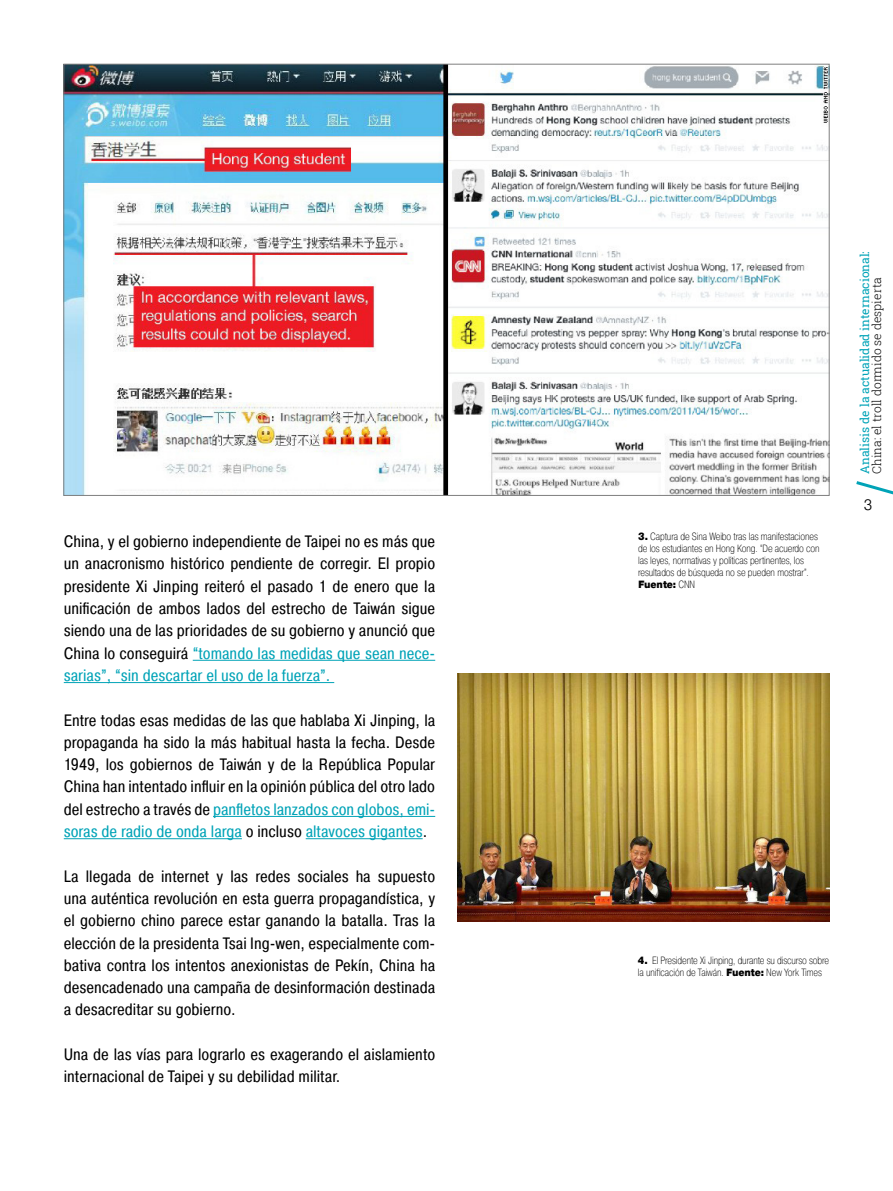
<style>
.page{position:relative;width:893px;height:1191px;background:#fff}
.page>*{position:absolute;margin:0;border:0;box-sizing:border-box;transform-origin:0 0}
.t1{font:16.5px/22.4px "Pragmatica Cond";color:#000;text-align:justify}
.t2{font:300 15px "Pragmatica";color:#000}
.t3{font:12px "Roboto Slab";color:#00a3b7}
.t4{font:300 12px "Roboto Slab";color:#000}
.t5{font:200 10.5px/12px "Pragmatica Cond";letter-spacing:-.01em;color:#000}
.s1{color:#00a3b7}
.s2{font-weight:900}
</style>
<div class="page">
<svg style="left:856px;top:481px;width:37px;height:14px"></svg>
<hr style="left:193px;top:660px;width:242px;height:1px;background:#00a3b7">
<hr style="left:64px;top:682px;width:270px;height:1px;background:#00a3b7">
<hr style="left:213px;top:816px;width:222px;height:1px;background:#00a3b7">
<hr style="left:64px;top:838px;width:178px;height:1px;background:#00a3b7">
<hr style="left:306px;top:838px;width:117px;height:1px;background:#00a3b7">
<img style="left:65px;top:66px;width:763px;height:428px">
<img style="left:458px;top:673px;width:371px;height:248px">
<p class="t1" style="left:64px;top:530px;width:373px">China, y el gobierno independiente de Taipei no es más que un anacronismo histórico pendiente de corregir. El propio presidente Xi Jinping reiteró el pasado 1 de enero que la unificación de ambos lados del estrecho de Taiwán sigue siendo una de las prioridades de su gobierno y anunció que China lo conseguirá <span class="s1">“tomando las medidas que sean nece&shy;sarias”, “sin descartar el uso de la fuerza”.</span></p>
<p class="t1" style="left:64px;top:708px;width:373px">Entre todas esas medidas de las que hablaba Xi Jinping, la propaganda ha sido la más habitual hasta la fecha. Desde 1949, los gobiernos de Taiwán y de la República Popular China han intentado influir en la opinión pública del otro lado del estrecho a través de <span class="s1">panfletos lanzados con globos, emi&shy;soras de radio de onda larga</span> o incluso <span class="s1">altavoces gigantes</span>.</p>
<p class="t1" style="left:64px;top:864px;width:373px">La llegada de internet y las redes sociales ha supuesto una auténtica revolución en esta guerra propagandística, y el gobierno chino parece estar ganando la batalla. Tras la elección de la presidenta Tsai Ing-wen, especialmente com&shy;bativa contra los intentos anexionistas de Pekín, China ha desencadenado una campaña de desinformación destinada a desacreditar su gobierno.</p>
<p class="t1" style="left:64px;top:1043px;width:373px">Una de las vías para lograrlo es exagerando el aislamiento internacional de Taipei y su debilidad militar.</p>
<p class="t5" style="left:638px;top:531px;width:183px"><span class="s2">3.</span> Captura de Sina Weibo tras las manifestaciones de los estudiantes en Hong Kong. “De acuerdo con las leyes, normativas y políticas pertinentes, los resultados de búsqueda no se pueden mostrar”.<br><span class="s2">Fuente:</span> CNN</p>
<p class="t3" style="left:857px;top:474px;width:224px;rotate:-90deg">Analisis de la actualidad internacional:</p>
<p class="t4" style="left:869px;top:474px;width:198px;rotate:-90deg">China: el troll dormido se despierta</p>
<p class="t2" style="left:864px;top:495px;width:10px">3</p>
<p class="t5" style="left:638px;top:954px;width:193px"><span class="s2">4.</span> El Presidente Xi Jinping, durante su discurso sobre la unificación de Taiwán. <span class="s2">Fuente:</span> New York Times</p>
</div>
